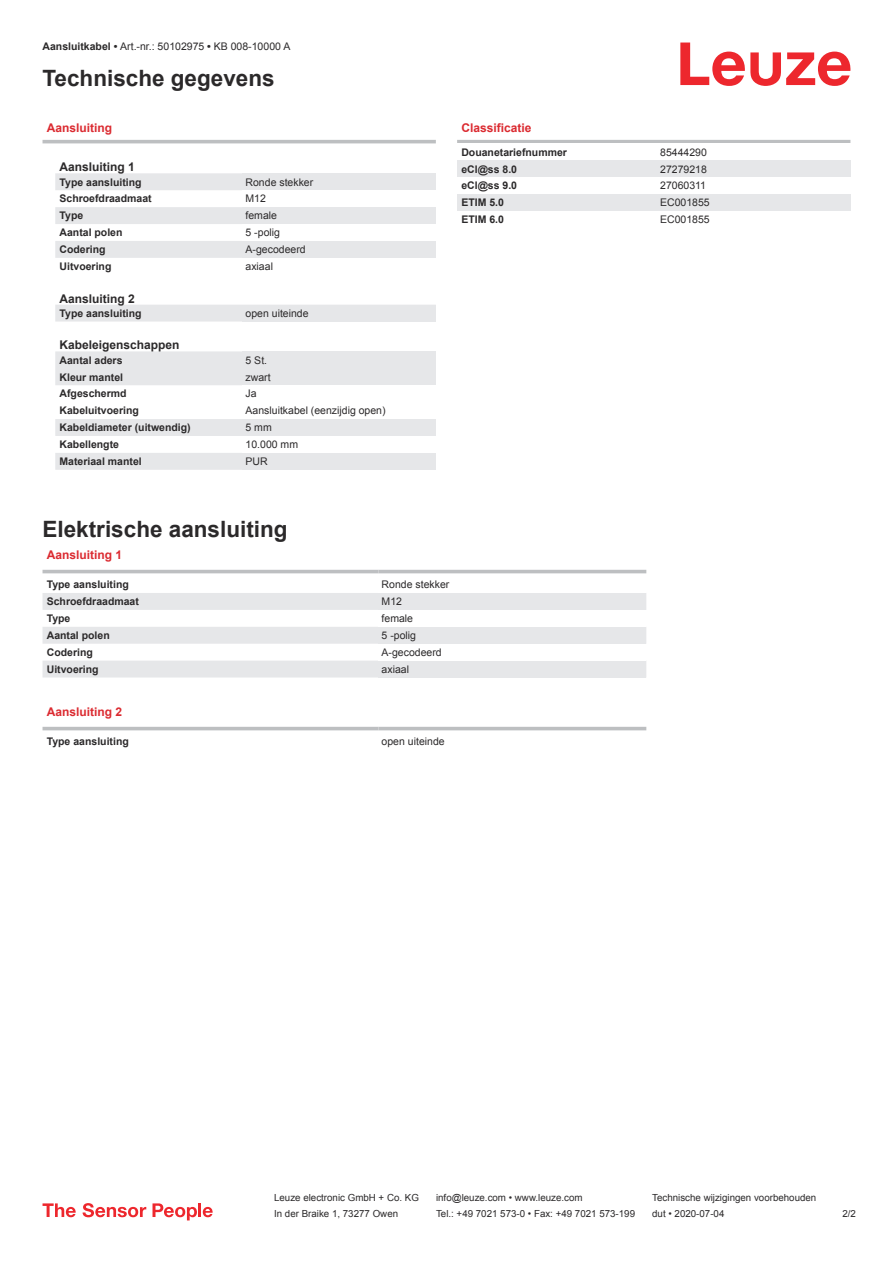
<style>
.page{position:relative;width:893px;height:1263px;background:#fff}
.page>*{position:absolute;margin:0;border:0;box-sizing:border-box;transform-origin:0 0}
.t1{font:700 22.5px "Arial";color:#2b292a}
.t2{font:700 12px "Arial";color:#db2a30}
.t3{font:700 12px "Arial";color:#2b292a}
.t4{font:700 10.5px "Arial";color:#2b292a}
.t5{font:10.5px "Arial";color:#2b292a}
.t6{font:9.75px "Arial";color:#2b292a}
.s1{font-weight:700}
</style>
<div class="page">
<svg style="left:680px;top:43px;width:170px;height:43px"></svg>
<svg style="left:55px;top:173px;width:187px;height:297px"></svg>
<hr style="left:43px;top:140px;width:393px;height:3px;background:#bdbfc1">
<div style="left:242px;top:173px;width:194px;height:17px;background:#e6e7e9"></div>
<div style="left:242px;top:207px;width:194px;height:17px;background:#e6e7e9"></div>
<div style="left:242px;top:241px;width:194px;height:17px;background:#e6e7e9"></div>
<div style="left:242px;top:305px;width:194px;height:17px;background:#e6e7e9"></div>
<div style="left:242px;top:351px;width:194px;height:17px;background:#e6e7e9"></div>
<div style="left:242px;top:368px;width:194px;height:17px;background:#e6e7e9"></div>
<div style="left:242px;top:419px;width:194px;height:17px;background:#e6e7e9"></div>
<div style="left:242px;top:453px;width:194px;height:17px;background:#e6e7e9"></div>
<svg style="left:43px;top:569px;width:603px;height:5px"></svg>
<svg style="left:43px;top:593px;width:335px;height:84px;fill:#e6e7e9"></svg>
<hr style="left:43px;top:570px;width:335px;height:3px;background:#bdbfc1">
<hr style="left:378px;top:570px;width:268px;height:3px;background:#bdbfc1">
<div style="left:378px;top:593px;width:268px;height:17px;background:#e6e7e9"></div>
<div style="left:378px;top:627px;width:268px;height:17px;background:#e6e7e9"></div>
<div style="left:378px;top:661px;width:268px;height:16px;background:#e6e7e9"></div>
<svg style="left:43px;top:726px;width:603px;height:5px"></svg>
<hr style="left:43px;top:727px;width:335px;height:3px;background:#bdbfc1">
<hr style="left:378px;top:727px;width:268px;height:3px;background:#bdbfc1">
<hr style="left:457px;top:140px;width:393px;height:3px;background:#bdbfc1">
<div style="left:457px;top:160px;width:200px;height:17px;background:#e6e7e9"></div>
<div style="left:657px;top:160px;width:193px;height:17px;background:#e6e7e9"></div>
<div style="left:457px;top:194px;width:200px;height:17px;background:#e6e7e9"></div>
<div style="left:657px;top:194px;width:193px;height:17px;background:#e6e7e9"></div>
<svg style="left:43px;top:1203px;width:33px;height:14px"></svg>
<svg style="left:83px;top:1203px;width:63px;height:14px"></svg>
<svg style="left:153px;top:1203px;width:44px;height:17px"></svg>
<hr style="left:198px;top:1203px;width:3px;height:14px;background:#ed272d">
<svg style="left:203px;top:1207px;width:10px;height:10px"></svg>
<p class="t5" style="left:43px;top:43px;width:249px"><span class="s1">Aansluitkabel •</span> Art.-nr.: 50102975 <span class="s1">•</span> KB 008-10000 A</p>
<h1 class="t1" style="left:43px;top:70px;width:234px">Technische gegevens</h1>
<p class="t2" style="left:47px;top:123px;width:67px">Aansluiting</p>
<p class="t3" style="left:60px;top:162px;width:77px">Aansluiting 1</p>
<p class="t4" style="left:60px;top:178px;width:84px">Type aansluiting</p>
<p class="t5" style="left:246px;top:178px;width:69px">Ronde stekker</p>
<p class="t4" style="left:60px;top:195px;width:94px">Schroefdraadmaat</p>
<p class="t5" style="left:246px;top:195px;width:22px">M12</p>
<p class="t4" style="left:60px;top:212px;width:25px">Type</p>
<p class="t5" style="left:246px;top:212px;width:33px">female</p>
<p class="t4" style="left:60px;top:229px;width:65px">Aantal polen</p>
<p class="t5" style="left:246px;top:229px;width:36px">5 -polig</p>
<p class="t4" style="left:60px;top:245px;width:48px">Codering</p>
<p class="t5" style="left:246px;top:245px;width:62px">A-gecodeerd</p>
<p class="t4" style="left:60px;top:262px;width:53px">Uitvoering</p>
<p class="t5" style="left:246px;top:262px;width:29px">axiaal</p>
<p class="t3" style="left:60px;top:294px;width:77px">Aansluiting 2</p>
<p class="t4" style="left:60px;top:309px;width:84px">Type aansluiting</p>
<p class="t5" style="left:246px;top:309px;width:65px">open uiteinde</p>
<p class="t3" style="left:60px;top:341px;width:122px">Kabeleigenschappen</p>
<p class="t4" style="left:60px;top:356px;width:65px">Aantal aders</p>
<p class="t5" style="left:246px;top:356px;width:23px">5 St.</p>
<p class="t4" style="left:60px;top:373px;width:65px">Kleur mantel</p>
<p class="t5" style="left:246px;top:373px;width:27px">zwart</p>
<p class="t4" style="left:60px;top:390px;width:69px">Afgeschermd</p>
<p class="t5" style="left:246px;top:390px;width:13px">Ja</p>
<p class="t4" style="left:60px;top:407px;width:81px">Kabeluitvoering</p>
<p class="t5" style="left:246px;top:407px;width:142px">Aansluitkabel (eenzijdig open)</p>
<p class="t4" style="left:60px;top:424px;width:133px">Kabeldiameter (uitwendig)</p>
<p class="t5" style="left:246px;top:424px;width:28px">5 mm</p>
<p class="t4" style="left:60px;top:440px;width:61px">Kabellengte</p>
<p class="t5" style="left:246px;top:440px;width:54px">10.000 mm</p>
<p class="t4" style="left:60px;top:457px;width:84px">Materiaal mantel</p>
<p class="t5" style="left:246px;top:457px;width:24px">PUR</p>
<p class="t2" style="left:461px;top:123px;width:72px">Classificatie</p>
<p class="t4" style="left:461px;top:148px;width:107px">Douanetariefnummer</p>
<p class="t5" style="left:660px;top:148px;width:48px">85444290</p>
<p class="t4" style="left:461px;top:165px;width:57px">eCl@ss 8.0</p>
<p class="t5" style="left:660px;top:165px;width:48px">27279218</p>
<p class="t4" style="left:461px;top:182px;width:57px">eCl@ss 9.0</p>
<p class="t5" style="left:660px;top:182px;width:47px">27060311</p>
<p class="t4" style="left:461px;top:199px;width:44px">ETIM 5.0</p>
<p class="t5" style="left:660px;top:199px;width:51px">EC001855</p>
<p class="t4" style="left:461px;top:216px;width:44px">ETIM 6.0</p>
<p class="t5" style="left:660px;top:216px;width:51px">EC001855</p>
<h1 class="t1" style="left:43px;top:521px;width:247px">Elektrische aansluiting</h1>
<p class="t2" style="left:47px;top:550px;width:77px">Aansluiting 1</p>
<p class="t4" style="left:47px;top:581px;width:84px">Type aansluiting</p>
<p class="t5" style="left:382px;top:581px;width:69px">Ronde stekker</p>
<p class="t4" style="left:47px;top:597px;width:94px">Schroefdraadmaat</p>
<p class="t5" style="left:382px;top:597px;width:22px">M12</p>
<p class="t4" style="left:47px;top:614px;width:25px">Type</p>
<p class="t5" style="left:382px;top:614px;width:33px">female</p>
<p class="t4" style="left:47px;top:631px;width:65px">Aantal polen</p>
<p class="t5" style="left:382px;top:631px;width:36px">5 -polig</p>
<p class="t4" style="left:47px;top:648px;width:48px">Codering</p>
<p class="t5" style="left:382px;top:648px;width:62px">A-gecodeerd</p>
<p class="t4" style="left:47px;top:665px;width:53px">Uitvoering</p>
<p class="t5" style="left:382px;top:665px;width:29px">axiaal</p>
<p class="t2" style="left:47px;top:707px;width:77px">Aansluiting 2</p>
<p class="t4" style="left:47px;top:738px;width:84px">Type aansluiting</p>
<p class="t5" style="left:382px;top:738px;width:65px">open uiteinde</p>
<p class="t6" style="left:274px;top:1194px;width:146px">Leuze electronic GmbH + Co. KG</p>
<p class="t6" style="left:436px;top:1194px;width:148px">info@leuze.com • www.leuze.com</p>
<p class="t6" style="left:652px;top:1194px;width:166px">Technische wijzigingen voorbehouden</p>
<p class="t6" style="left:274px;top:1210px;width:126px">In der Braike 1, 73277 Owen</p>
<p class="t6" style="left:436px;top:1210px;width:201px">Tel.: +49 7021 573-0 • Fax: +49 7021 573-199</p>
<p class="t6" style="left:652px;top:1210px;width:74px">dut • 2020-07-04</p>
<p class="t6" style="left:842px;top:1210px;width:15px">2 /2</p>
</div>
